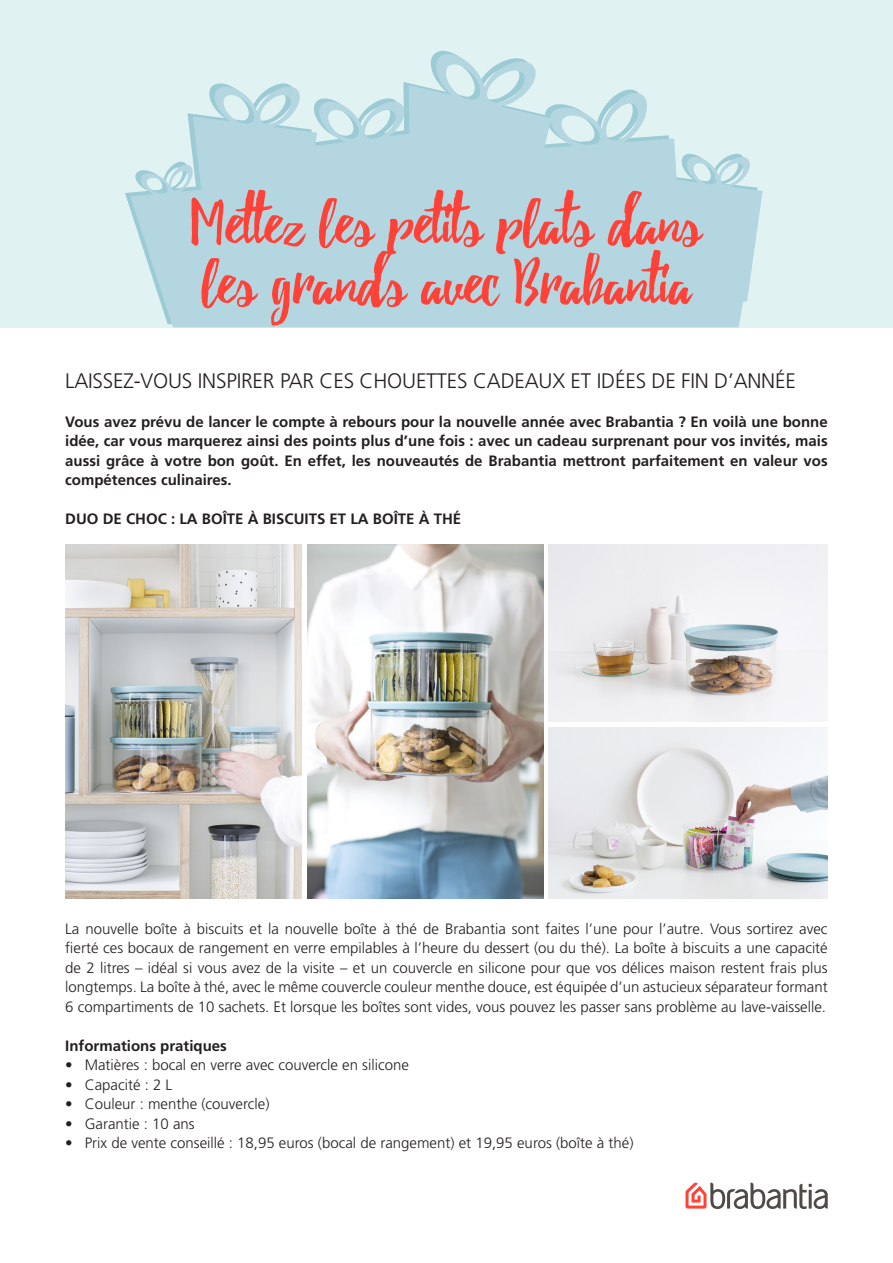
<style>
.page{position:relative;width:893px;height:1263px;background:#fff}
.page>*{position:absolute;margin:0;border:0;box-sizing:border-box;transform-origin:0 0}
.t1{font:67.5px/60px "Debby";color:#ff4238}
.t2{font:300 21px "Frutiger LT Std";letter-spacing:-.01em;color:#231f20}
.t3{font:300 15px/19.5px "Frutiger LT Std";color:#231f20;text-align:justify}
.t4{font:700 15px/19.5px "Frutiger LT Std";color:#231f20;text-align:justify}
</style>
<div class="page">
<img style="left:308px;top:544px;width:236px;height:355px">
<img style="left:548px;top:544px;width:280px;height:178px">
<img style="left:548px;top:727px;width:280px;height:172px">
<img style="left:65px;top:544px;width:237px;height:355px">
<svg style="left:685px;top:1182px;width:143px;height:27px"></svg>
<div style="left:0;top:0;width:893px;height:327px;background:#e1f2f3"></div>
<svg style="left:125px;top:50px;width:625px;height:158px"></svg>
<div style="left:130px;top:169px;width:633px;height:158px;background:#b3d6e0"></div>
<p class="t1" style="left:192px;top:196px;width:511px">Mettez les petits plats dans les grands avec Brabantia</p>
<p class="t2" style="left:65px;top:369px;width:732px">LAISSEZ-VOUS INSPIRER PAR CES CHOUETTES CADEAUX ET IDÉES DE FIN D’ANNÉE</p>
<p class="t4" style="left:65px;top:412px;width:764px">Vous avez prévu de lancer le compte à rebours pour la nouvelle année avec Brabantia ? En voilà une bonne idée, car vous marquerez ainsi des points plus d’une fois : avec un cadeau surprenant pour vos invités, mais aussi grâce à votre bon goût. En effet, les nouveautés de Brabantia mettront parfaitement en valeur vos compétences culinaires.</p>
<p class="t4" style="left:65px;top:509px;width:397px">DUO DE CHOC : LA BOÎTE À BISCUITS ET LA BOÎTE À THÉ</p>
<p class="t3" style="left:65px;top:919px;width:764px">La nouvelle boîte à biscuits et la nouvelle boîte à thé de Brabantia sont faites l’une pour l’autre. Vous sortirez avec fierté ces bocaux de rangement en verre empilables à l’heure du dessert (ou du thé). La boîte à biscuits a une capacité de 2 litres – idéal si vous avez de la visite – et un couvercle en silicone pour que vos délices maison restent frais plus longtemps. La boîte à thé, avec le même couvercle couleur menthe douce, est équipée d’un astucieux séparateur formant 6 compartiments de 10 sachets. Et lorsque les boîtes sont vides, vous pouvez les passer sans problème au lave-vaisselle.</p>
<p class="t4" style="left:65px;top:1036px;width:163px">Informations pratiques</p>
<p class="t3" style="left:65px;top:1056px;width:345px">• Matières : bocal en verre avec couvercle en silicone</p>
<p class="t3" style="left:65px;top:1075px;width:109px">• Capacité : 2 L</p>
<p class="t3" style="left:65px;top:1095px;width:206px">• Couleur : menthe (couvercle)</p>
<p class="t3" style="left:65px;top:1114px;width:131px">• Garantie : 10 ans</p>
<p class="t3" style="left:65px;top:1134px;width:570px">• Prix de vente conseillé : 18,95 euros (bocal de rangement) et 19,95 euros (boîte à thé)</p>
</div>
